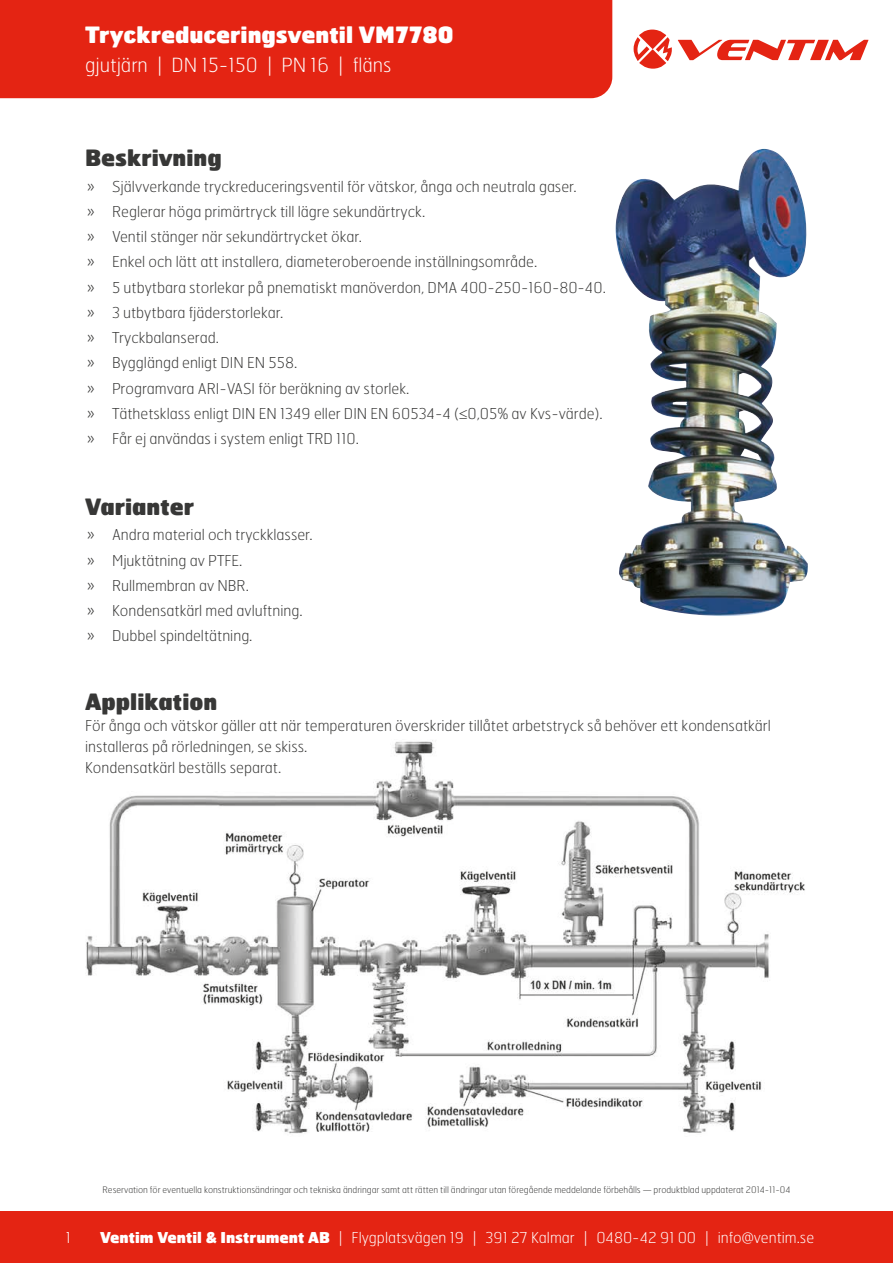
<style>
.page{position:relative;width:893px;height:1263px;background:#fff}
.page>*{position:absolute;margin:0;border:0;box-sizing:border-box;transform-origin:0 0}
.t1{font:900 22.5px "Hermes FB";color:#373736}
.t2{font:900 22.5px "Hermes FB";color:#fff}
.t3{font:100 19.5px "Hermes FB";color:#fff}
.t4{font:100 15px/25.2px "Hermes FB";color:#373736}
.t5{font:100 15px "Hermes FB";color:#fff}
.t6{font:100 9px "Hermes FB";color:#373736}
.s1{font-weight:900}
</style>
<div class="page">
<div style="left:0;top:1212px;width:893px;height:51px;background:#e42413"></div>
<div style="left:0;top:0;width:612px;height:98px;background:#e42413"></div>
<svg style="left:634px;top:30px;width:38px;height:39px"></svg>
<svg style="left:678px;top:40px;width:190px;height:20px"></svg>
<img style="left:86px;top:740px;width:719px;height:394px">
<img style="left:615px;top:149px;width:193px;height:467px">
<h1 class="t2" style="left:85px;top:20px;width:370px">Tryckreduceringsventil VM7780</h1>
<h2 class="t3" style="left:85px;top:52px;width:308px">gjutjärn | DN 15-150 | PN 16 | fläns</h2>
<h1 class="t1" style="left:85px;top:143px;width:138px">Beskrivning</h1>
<p class="t4" style="left:87px;top:173px;width:521px">» Självverkande tryckreduceringsventil för vätskor, ånga och neutrala gaser.<br>» Reglerar höga primärtryck till lägre sekundärtryck.<br>» Ventil stänger när sekundärtrycket ökar.<br>» Enkel och lätt att installera, diameteroberoende inställningsområde.<br>» 5 utbytbara storlekar på pnematiskt manöverdon, DMA 400-250-160-80-40. » 3 utbytbara fjäderstorlekar.<br>» Tryckbalanserad.<br>» Bygglängd enligt DIN EN 558.<br>» Programvara ARI-VASI för beräkning av storlek.<br>» Täthetsklass enligt DIN EN 1349 eller DIN EN 60534-4 (≤0,05% av Kvs-värde). » Får ej användas i system enligt TRD 110.</p>
<h1 class="t1" style="left:85px;top:492px;width:111px">Varianter</h1>
<p class="t4" style="left:87px;top:522px;width:228px">» Andra material och tryckklasser. » Mjuktätning av PTFE.<br>» Rullmembran av NBR.<br>» Kondensatkärl med avluftning. » Dubbel spindeltätning.</p>
<h1 class="t1" style="left:85px;top:686px;width:134px">Applikation</h1>
<p class="t4" style="left:85px;top:714px;width:687px;line-height:21px">För ånga och vätskor gäller att när temperaturen överskrider tillåtet arbetstryck så behöver ett kondensatkärl installeras på rörledningen, se skiss.<br>Kondensatkärl beställs separat.</p>
<p class="t5" style="left:66px;top:1228px;width:7px">1</p>
<p class="t6" style="left:102px;top:1184px;width:689px">Reservation för eventuella konstruktionsändringar och tekniska ändringar samt att rätten till ändringar utan föregående meddelande förbehålls — produktblad uppdaterat 2014-11-04</p>
<p class="t5" style="left:100px;top:1228px;width:716px"><span class="s1">Ventim Ventil &amp; Instrument AB</span> | Flygplatsvägen 19 | 391 27 Kalmar | 0480-42 91 00 | info@ventim.se</p>
</div>
